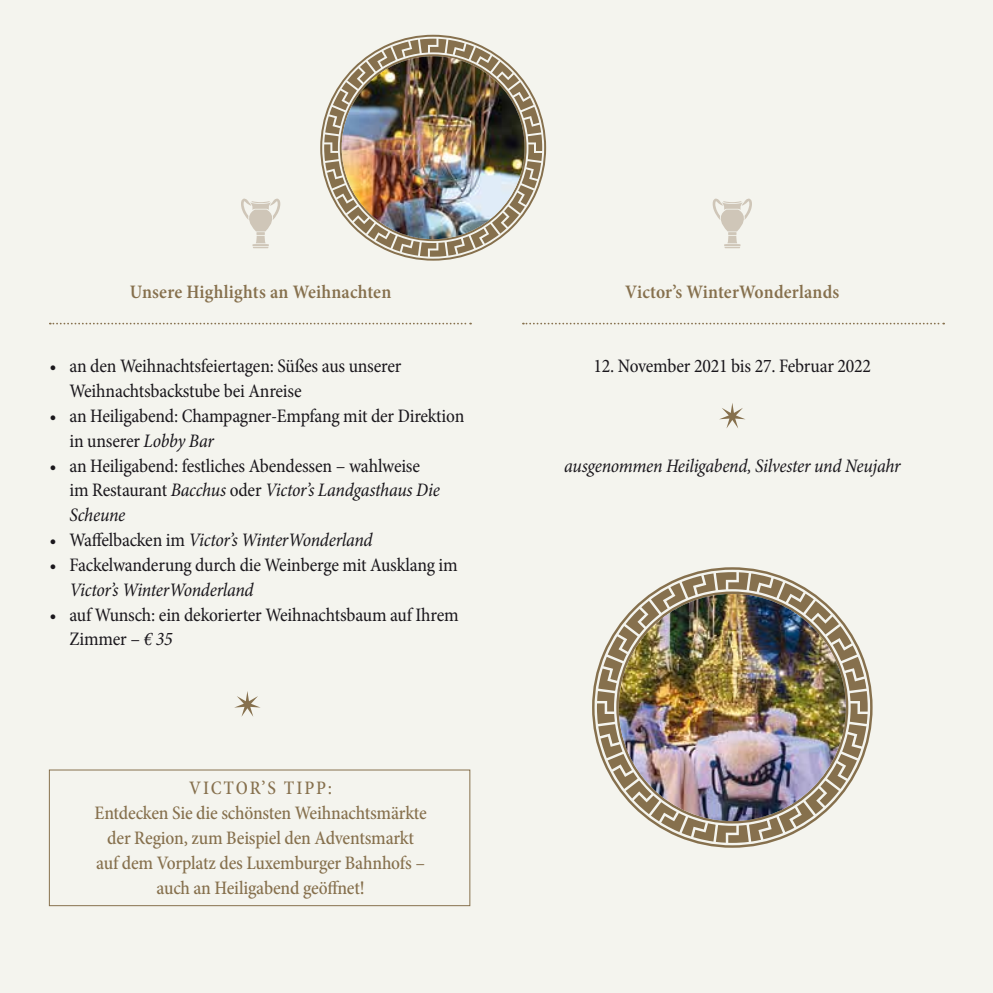
<style>
.page{position:relative;width:993px;height:993px;background:#fff}
.page>*{position:absolute;margin:0;border:0;box-sizing:border-box;transform-origin:0 0}
.t1{font:condensed 19.25px/24.8px "Minion Pro";letter-spacing:-.01em;color:#1a171c}
.t2{font:500 condensed 19.25px/24.8px "Minion Pro";letter-spacing:-.01em;color:#86704d;text-align:center}
.t3{font:italic condensed 19.25px "Minion Pro";letter-spacing:-.015em;color:#1a171c}
.t4{font:600 condensed 19.25px "Minion Pro";letter-spacing:.01em;color:#86704d}
.s1{font-style:italic}
.s2{font-style:normal}
</style>
<div class="page">
<div style="left:0;top:0;width:992px;height:992px;background:#f4f4ee"></div>
<svg style="left:50px;top:322px;width:421px;height:2px"></svg>
<svg style="left:522px;top:322px;width:421px;height:2px"></svg>
<svg style="left:241px;top:198px;width:39px;height:50px"></svg>
<svg style="left:712px;top:198px;width:39px;height:50px"></svg>
<svg style="left:719px;top:403px;width:26px;height:25px"></svg>
<svg style="left:234px;top:691px;width:26px;height:25px"></svg>
<svg style="left:320px;top:35px;width:226px;height:225px"></svg>
<svg style="left:324px;top:39px;width:218px;height:217px"></svg>
<img style="left:341px;top:56px;width:183px;height:183px;border-radius:91px">
<svg style="left:592px;top:567px;width:280px;height:280px"></svg>
<svg style="left:596px;top:572px;width:271px;height:270px"></svg>
<img style="left:618px;top:593px;width:227px;height:227px;border-radius:113px">
<p class="t4" style="left:130px;top:278px;width:263px">Unsere Highlights an Weihnachten</p>
<p class="t1" style="left:69px;top:354px;width:333px;text-indent:-20px">• an den Weihnachtsfeiertagen: Süßes aus unserer<br>Weihnachtsbackstube bei Anreise</p>
<p class="t1" style="left:69px;top:403px;width:396px;text-indent:-20px">• an Heiligabend: Champagner-Empfang mit der Direktion in unserer <span class="s1">Lobby Bar</span></p>
<p class="t1" style="left:69px;top:453px;width:372px;text-indent:-20px">• an Heiligabend: festliches Abendessen – wahlweise im Restaurant <span class="s1">Bacchus</span> oder <span class="s1">Victor’s Landgasthaus Die<br>Scheune</span></p>
<p class="t3" style="left:50px;top:527px;width:324px"><span class="s2">• Waffelbacken im</span> Victor’s WinterWonderland</p>
<p class="t1" style="left:50px;top:552px;width:409px">• Fackelwanderung durch die Weinberge mit Ausklang im</p>
<p class="t3" style="left:69px;top:576px;width:185px">Victor’s WinterWonderland</p>
<p class="t1" style="left:69px;top:602px;width:390px;text-indent:-20px">• auf Wunsch: ein dekorierter Weihnachtsbaum auf Ihrem<br>Zimmer – <span class="s1">€ 35</span></p>
<p class="t2" style="left:95px;top:775px;width:333px">VICTOR’S TIPP:<br>Entdecken Sie die schönsten Weihnachtsmärkte der Region, zum Beispiel den Adventsmarkt auf dem Vorplatz des Luxemburger Bahnhofs – auch an Heiligabend geöffnet!</p>
<p class="t4" style="left:625px;top:278px;width:216px">Victor’s WinterWonderlands</p>
<p class="t1" style="left:593px;top:354px;width:279px">12. November 2021 bis 27. Februar 2022</p>
<p class="t3" style="left:564px;top:452px;width:338px">ausgenommen Heiligabend, Silvester und Neujahr</p>
</div>
